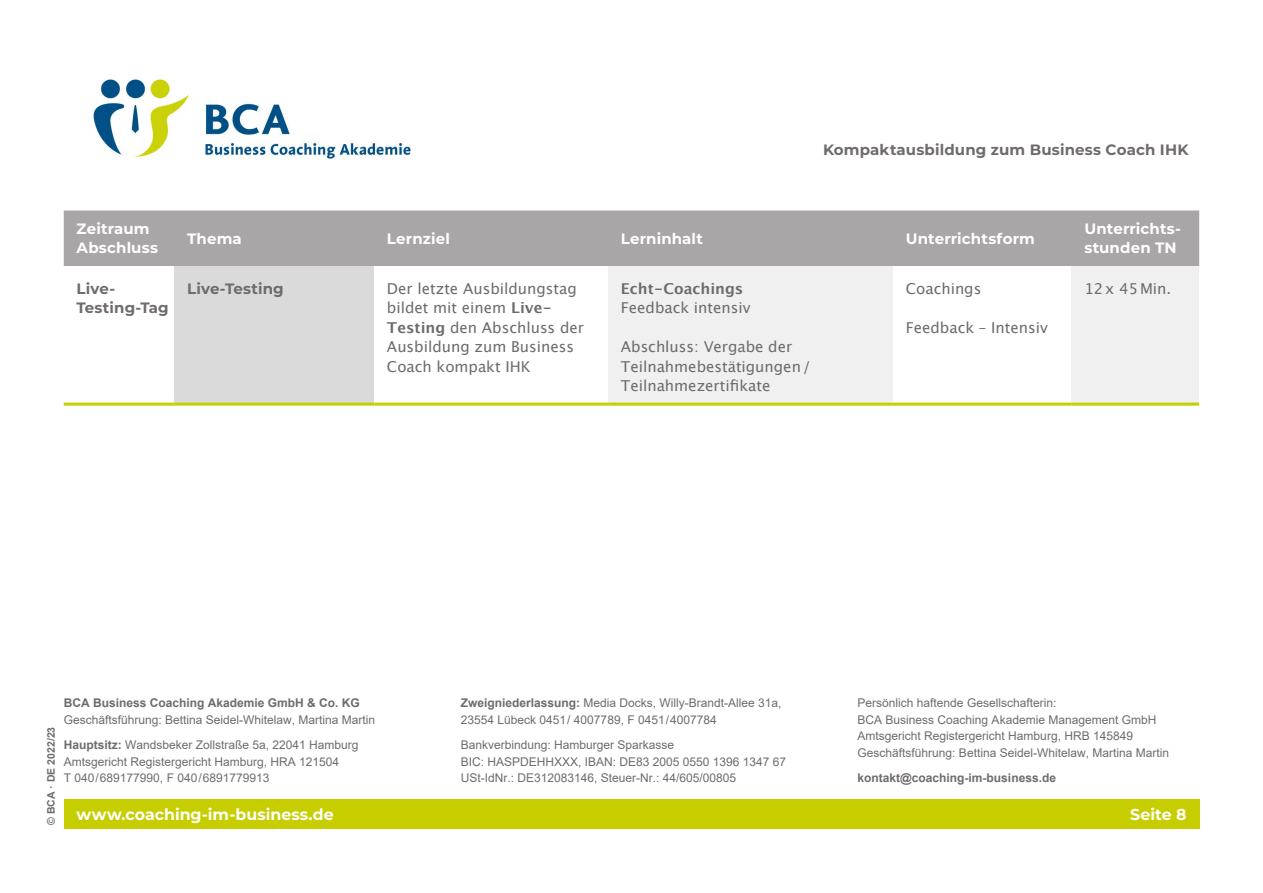
<style>
.page{position:relative;width:1263px;height:893px;background:#fff}
.page>*{position:absolute;margin:0;border:0;box-sizing:border-box;transform-origin:0 0}
.t1{font:700 15.75px "Montserrat";color:#fff}
.t2{font:15px/19.5px "Lucida Grande";color:#6f6b6d}
.t3{font:700 15px/19.5px "Montserrat";letter-spacing:.01em;color:#fff}
.t4{font:700 15px/19.5px "Montserrat";letter-spacing:.01em;color:#6f6b6d}
.t5{font:700 15px "Lucida Grande";color:#6f6b6d}
.t6{font:12px/16.5px "Arial";color:#6f6b6d}
.t7{font:700 12px "Arial";color:#6f6b6d}
.t8{font:700 10.5px "Arial";color:#6f6b6d}
.s1{font-weight:700}
</style>
<div class="page">
<img style="left:93px;top:78px;width:318px;height:81px">
<div style="left:64px;top:799px;width:1135px;height:30px;background:#c6ce00"></div>
<div style="left:64px;top:210px;width:1135px;height:56px;background:#a9a6a7"></div>
<div style="left:174px;top:266px;width:200px;height:138px;background:#dbdadb"></div>
<div style="left:608px;top:266px;width:285px;height:138px;background:#f1f0f0"></div>
<div style="left:1071px;top:266px;width:128px;height:138px;background:#f1f0f0"></div>
<hr style="left:64px;top:403px;width:110px;height:3px;background:#c6ce00">
<hr style="left:174px;top:403px;width:200px;height:3px;background:#c6ce00">
<hr style="left:374px;top:403px;width:234px;height:3px;background:#c6ce00">
<hr style="left:608px;top:403px;width:285px;height:3px;background:#c6ce00">
<hr style="left:893px;top:403px;width:178px;height:3px;background:#c6ce00">
<hr style="left:1071px;top:403px;width:128px;height:3px;background:#c6ce00">
<p class="t4" style="left:823px;top:139px;width:367px">Kompaktausbildung zum Business Coach IHK</p>
<p class="t3" style="left:77px;top:218px;width:83px">Zeitraum<br>Abschluss</p>
<p class="t3" style="left:187px;top:228px;width:56px">Thema</p>
<p class="t3" style="left:387px;top:228px;width:64px">Lernziel</p>
<p class="t3" style="left:621px;top:228px;width:84px">Lerninhalt</p>
<p class="t3" style="left:906px;top:228px;width:131px">Unterrichtsform</p>
<p class="t3" style="left:1084px;top:218px;width:97px">Unterrichts&shy;stunden TN</p>
<p class="t4" style="left:77px;top:278px;width:94px">Live-<br>Testing-Tag</p>
<p class="t4" style="left:187px;top:278px;width:98px">Live-Testing</p>
<p class="t2" style="left:387px;top:279px;width:198px">Der letzte Ausbildungstag bildet mit einem <span class="s1">Live-<br>Testing</span> den Abschluss der<br>Ausbildung zum Business<br>Coach kompakt IHK</p>
<p class="t5" style="left:621px;top:276px;width:124px">Echt-Coachings</p>
<p class="t2" style="left:906px;top:279px;width:77px">Coachings</p>
<p class="t2" style="left:906px;top:318px;width:143px">Feedback – Intensiv</p>
<p class="t2" style="left:1084px;top:279px;width:88px">12x 45Min.</p>
<p class="t2" style="left:621px;top:298px;width:131px">Feedback intensiv</p>
<p class="t2" style="left:621px;top:337px;width:191px">Abschluss: Vergabe der<br>Teilnahmebestätigungen/<br>Teilnahmezertifikate</p>
<p class="t8" style="left:44px;top:825px;width:100px;rotate:-90deg">© BCA · DE 2022/23</p>
<p class="t7" style="left:64px;top:695px;width:298px">BCA Business Coaching Akademie GmbH &amp; Co. KG</p>
<p class="t6" style="left:64px;top:707px;width:313px;line-height:25px">Geschäftsführung: Bettina Seidel-Whitelaw, Martina Martin<br><span class="s1">Hauptsitz:</span> Wandsbeker Zollstraße 5a, 22041 Hamburg</p>
<p class="t6" style="left:64px;top:753px;width:277px">Amtsgericht Registergericht Hamburg, HRA 121504<br>T 040 / 689177990, F 040 / 6891779913</p>
<p class="t6" style="left:461px;top:695px;width:322px"><span class="s1">Zweigniederlassung:</span> Media Docks, Willy-Brandt-Allee 31a,<br>23554 Lübeck 0451 / 4007789, F 0451 / 4007784</p>
<p class="t6" style="left:461px;top:736px;width:327px">Bankverbindung: Hamburger Sparkasse<br>BIC: HASPDEHHXXX, IBAN: DE83 2005 0550 1396 1347 67<br>USt-IdNr.: DE312083146, Steuer-Nr.: 44/605/00805</p>
<p class="t6" style="left:857px;top:695px;width:313px">Persönlich haftende Gesellschafterin:<br>BCA Business Coaching Akademie Management GmbH Amtsgericht Registergericht Hamburg, HRB 145849<br>Geschäftsführung: Bettina Seidel-Whitelaw, Martina Martin</p>
<p class="t7" style="left:857px;top:769px;width:200px">kontakt@coaching-im-business.de</p>
<h1 class="t1" style="left:77px;top:803px;width:259px">www.coaching-im-business.de</h1>
<h1 class="t1" style="left:1130px;top:803px;width:58px">Seite 8</h1>
</div>
